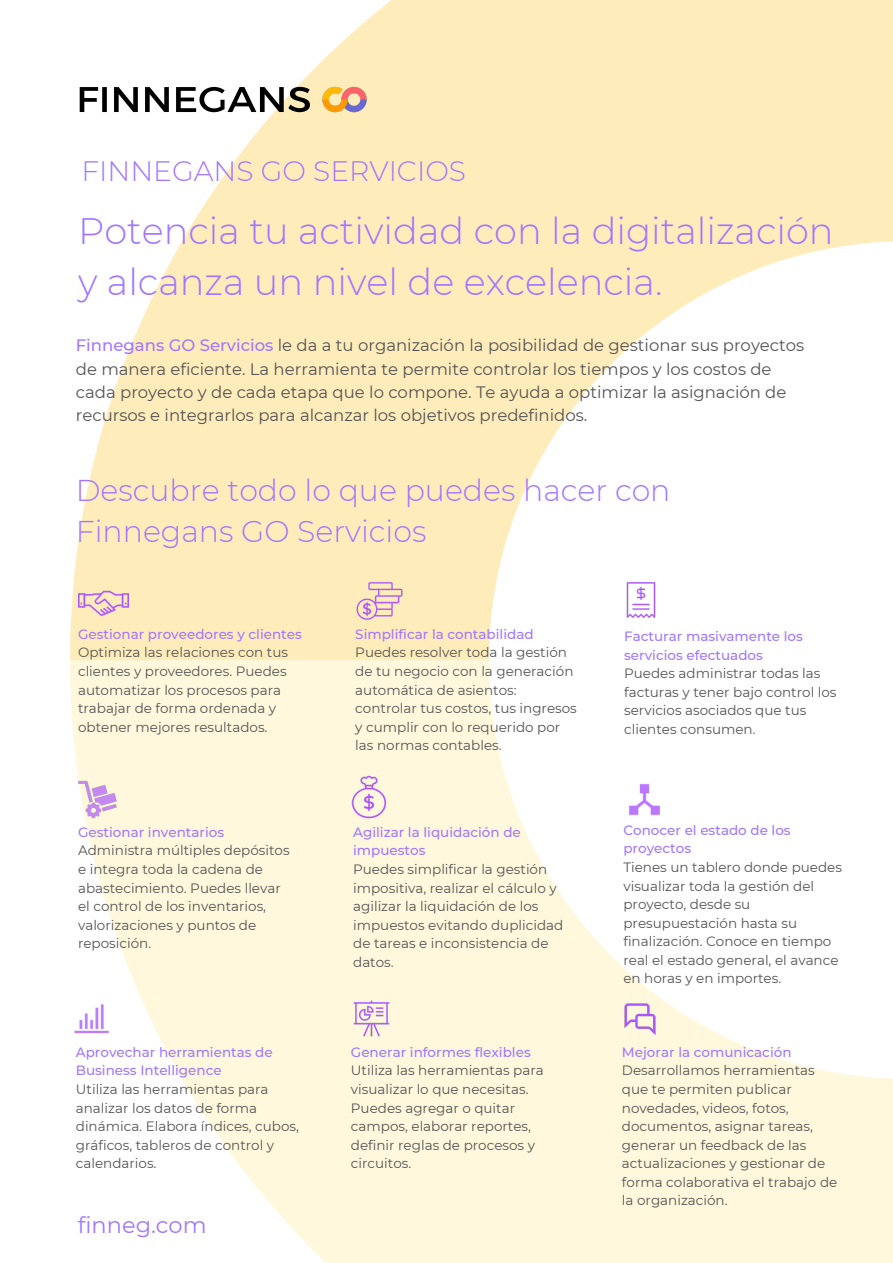
<style>
.page{position:relative;width:893px;height:1263px;background:#fff}
.page>*{position:absolute;margin:0;border:0;box-sizing:border-box;transform-origin:0 0}
.t1{font:300 36.75px/51.4px "Montserrat";color:#a177ff}
.t2{font:300 30px/41.6px "Montserrat";color:#a177ff}
.t3{font:300 28.12px "Montserrat";color:#a177ff}
.t4{font:22.5px "Montserrat";color:#a177ff}
.t5{font:16.5px/23.1px "Montserrat";color:#545454}
.t6{font:13.5px/18.6px "Montserrat";color:#545454}
.t7{font:500 13.5px/18.6px "Montserrat";color:#a177ff}
.s1{font-weight:500;color:#a177ff}
</style>
<div class="page">
<img style="left:622px;top:1001px;width:36px;height:36px">
<img style="left:353px;top:1001px;width:36px;height:36px">
<img style="left:74px;top:1004px;width:35px;height:30px">
<img style="left:355px;top:577px;width:49px;height:48px">
<img style="left:345px;top:773px;width:48px;height:48px">
<img style="left:79px;top:45px;width:319px;height:83px">
<img style="left:78px;top:780px;width:39px;height:39px">
<img style="left:78px;top:578px;width:51px;height:51px">
<img style="left:626px;top:582px;width:30px;height:36px">
<img style="left:628px;top:783px;width:33px;height:33px">
<h3 class="t3" style="left:81px;top:154px;width:386px">FINNEGANS GO SERVICIOS</h3>
<h1 class="t1" style="left:78px;top:205px;width:757px">Potencia tu actividad con la digitalización y alcanza un nivel de excelencia.</h1>
<p class="t5" style="left:76px;top:334px;width:730px"><span class="s1">Finnegans GO Servicios</span> le da a tu organización la posibilidad de gestionar sus proyectos de manera eficiente. La herramienta te permite controlar los tiempos y los costos de cada proyecto y de cada etapa que lo compone. Te ayuda a optimizar la asignación de recursos e integrarlos para alcanzar los objetivos predefinidos.</p>
<h2 class="t2" style="left:76px;top:469px;width:596px">Descubre todo lo que puedes hacer con<br>Finnegans GO Servicios</h2>
<p class="t7" style="left:78px;top:625px;width:225px">Gestionar proveedores y clientes</p>
<p class="t6" style="left:78px;top:643px;width:211px">Optimiza las relaciones con tus clientes y proveedores. Puedes automatizar los procesos para trabajar de forma ordenada y obtener mejores resultados.</p>
<p class="t7" style="left:78px;top:823px;width:148px">Gestionar inventarios</p>
<p class="t6" style="left:78px;top:841px;width:213px">Administra múltiples depósitos e integra toda la cadena de abastecimiento. Puedes llevar el control de los inventarios, valorizaciones y puntos de reposición.</p>
<p class="t7" style="left:76px;top:1042px;width:198px">Aprovechar herramientas de<br>Business Intelligence</p>
<p class="t6" style="left:76px;top:1080px;width:225px">Utiliza las herramientas para analizar los datos de forma dinámica. Elabora índices, cubos, gráficos, tableros de control y calendarios.</p>
<h3 class="t4" style="left:78px;top:1211px;width:130px">finneg.com</h3>
<p class="t7" style="left:355px;top:625px;width:180px">Simplificar la contabilidad</p>
<p class="t6" style="left:355px;top:643px;width:223px">Puedes resolver toda la gestión de tu negocio con la generación automática de asientos: controlar tus costos, tus ingresos y cumplir con lo requerido por las normas contables.</p>
<p class="t7" style="left:353px;top:823px;width:169px">Agilizar la liquidación de impuestos</p>
<p class="t6" style="left:353px;top:860px;width:212px">Puedes simplificar la gestión impositiva, realizar el cálculo y agilizar la liquidación de los impuestos evitando duplicidad de tareas e inconsistencia de datos.</p>
<p class="t7" style="left:351px;top:1042px;width:181px">Generar informes flexibles</p>
<p class="t6" style="left:351px;top:1061px;width:194px">Utiliza las herramientas para visualizar lo que necesitas.<br>Puedes agregar o quitar campos, elaborar reportes, definir reglas de procesos y circuitos.</p>
<p class="t7" style="left:624px;top:627px;width:180px">Facturar masivamente los servicios efectuados</p>
<p class="t6" style="left:624px;top:664px;width:214px">Puedes administrar todas las facturas y tener bajo control los servicios asociados que tus clientes consumen.</p>
<p class="t7" style="left:623px;top:821px;width:169px">Conocer el estado de los proyectos</p>
<p class="t6" style="left:623px;top:858px;width:220px">Tienes un tablero donde puedes visualizar toda la gestión del proyecto, desde su presupuestación hasta su finalización. Conoce en tiempo real el estado general, el avance en horas y en importes.</p>
<p class="t7" style="left:622px;top:1042px;width:171px">Mejorar la comunicación</p>
<p class="t6" style="left:622px;top:1061px;width:217px">Desarrollamos herramientas que te permiten publicar novedades, videos, fotos, documentos, asignar tareas, generar un feedback de las actualizaciones y gestionar de forma colaborativa el trabajo de la organización.</p>
</div>
